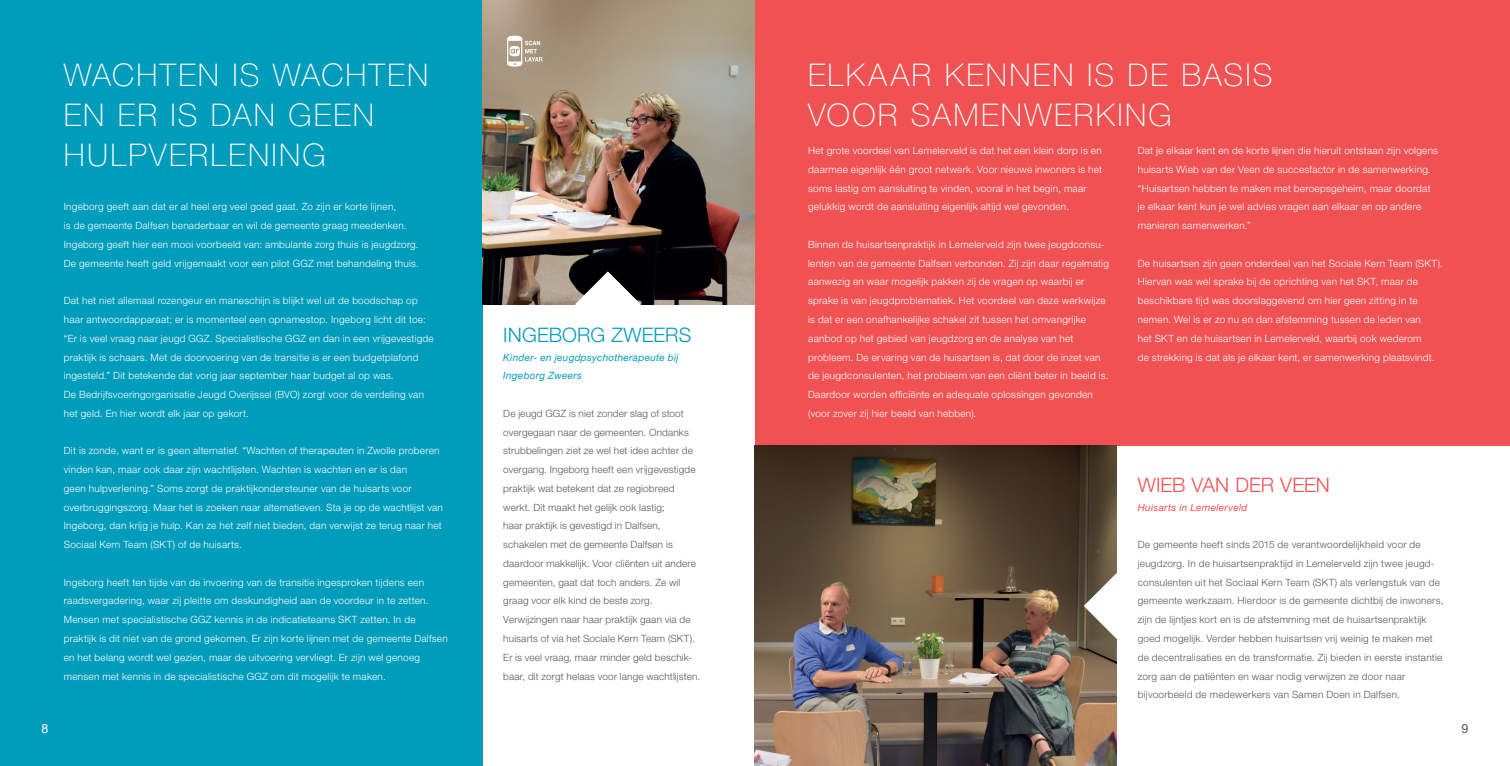
<style>
.page{position:relative;width:1510px;height:766px;background:#fff}
.page>*{position:absolute;margin:0;border:0;box-sizing:border-box;transform-origin:0 0}
.t1{font:100 31.25px/40px "Helvetica Neue LT Std";letter-spacing:.07em;color:#fff}
.t2{font:300 20px "Helvetica Neue LT Std";letter-spacing:.005em;color:#009cbb}
.t3{font:300 20px "Helvetica Neue LT Std";color:#f05254}
.t4{font:12.5px "Arial";color:#fff}
.t5{font:12.5px "Arial";color:#57585a}
.t6{font:300 10px/18.8px "Helvetica Neue LT Std";letter-spacing:.025em;color:#fff}
.t7{font:300 10px/18.8px "Helvetica Neue LT Std";letter-spacing:.02em;color:#57585a}
.t8{font:italic 10px/18.8px "Helvetica Neue LT Std";letter-spacing:.03em;color:#009cbb}
.t9{font:italic 10px "Helvetica Neue LT Std";letter-spacing:.03em;color:#f05254}
</style>
<div class="page">
<div style="left:0;top:0;width:482px;height:765px;background:#009cbb"></div>
<img style="left:482px;top:0;width:273px;height:304px">
<svg style="left:575px;top:271px;width:65px;height:34px"></svg>
<div style="left:755px;top:0;width:754px;height:446px;background:#f05254"></div>
<img style="left:755px;top:446px;width:361px;height:319px">
<svg style="left:1083px;top:573px;width:34px;height:65px"></svg>
<svg style="left:507px;top:36px;width:35px;height:31px"></svg>
<h1 class="t1" style="left:64px;top:55px;width:366px">WACHTEN IS WACHTEN<br>EN ER IS DAN GEEN<br>HULPVERLENING</h1>
<p class="t6" style="left:64px;top:197px;width:356px">Ingeborg geeft aan dat er al heel erg veel goed gaat. Zo zijn er korte lijnen,<br>is de gemeente Dalfsen benaderbaar en wil de gemeente graag meedenken.<br>Ingeborg geeft hier een mooi voorbeeld van: ambulante zorg thuis is jeugdzorg.<br>De gemeente heeft geld vrijgemaakt voor een pilot GGZ met behandeling thuis.</p>
<p class="t6" style="left:64px;top:291px;width:371px">Dat het niet allemaal rozengeur en maneschijn is blijkt wel uit de boodschap op haar antwoordapparaat; er is momenteel een opnamestop. Ingeborg licht dit toe: “Er is veel vraag naar jeugd GGZ. Specialistische GGZ en dan in een vrijgevestigde praktijk is schaars. Met de doorvoering van de transitie is er een budgetplafond ingesteld.” Dit betekende dat vorig jaar september haar budget al op was.<br>De Bedrijfsvoeringorganisatie Jeugd Overijssel (BVO) zorgt voor de verdeling van het geld. En hier wordt elk jaar op gekort.</p>
<p class="t6" style="left:64px;top:441px;width:381px">Dit is zonde, want er is geen alternatief. “Wachten of therapeuten in Zwolle proberen vinden kan, maar ook daar zijn wachtlijsten. Wachten is wachten en er is dan<br>geen hulpverlening.” Soms zorgt de praktijkondersteuner van de huisarts voor overbruggingszorg. Maar het is zoeken naar alternatieven. Sta je op de wachtlijst van Ingeborg, dan krijg je hulp. Kan ze het zelf niet bieden, dan verwijst ze terug naar het Sociaal Kern Team (SKT) of de huisarts.</p>
<p class="t6" style="left:64px;top:572px;width:385px">Ingeborg heeft ten tijde van de invoering van de transitie ingesproken tijdens een raadsvergadering, waar zij pleitte om deskundigheid aan de voordeur in te zetten.<br>Mensen met specialistische GGZ kennis in de indicatieteams SKT zetten. In de praktijk is dit niet van de grond gekomen. Er zijn korte lijnen met de gemeente Dalfsen en het belang wordt wel gezien, maar de uitvoering vervliegt. Er zijn wel genoeg mensen met kennis in de specialistische GGZ om dit mogelijk te maken.</p>
<h2 class="t2" style="left:503px;top:322px;width:189px">INGEBORG ZWEERS</h2>
<p class="t8" style="left:503px;top:347px;width:177px">Kinder- en jeugdpsychotherapeute bij<br>Ingeborg Zweers</p>
<p class="t7" style="left:503px;top:403px;width:198px">De jeugd GGZ is niet zonder slag of stoot overgegaan naar de gemeenten. Ondanks strubbelingen ziet ze wel het idee achter de overgang. Ingeborg heeft een vrijgevestigde praktijk wat betekent dat ze regiobreed werkt. Dit maakt het gelijk ook lastig;<br>haar praktijk is gevestigd in Dalfsen, schakelen met de gemeente Dalfsen is daardoor makkelijk. Voor cliënten uit andere gemeenten, gaat dat toch anders. Ze wil graag voor elk kind de beste zorg.<br>Verwijzingen naar haar praktijk gaan via de huisarts of via het Sociale Kern Team (SKT).<br>Er is veel vraag, maar minder geld beschik&shy;baar, dit zorgt helaas voor lange wachtlijsten.</p>
<h1 class="t1" style="left:808px;top:55px;width:466px">ELKAAR KENNEN IS DE BASIS<br>VOOR SAMENWERKING</h1>
<p class="t6" style="left:808px;top:141px;width:295px">Het grote voordeel van Lemelerveld is dat het een klein dorp is en daarmee eigenlijk één groot netwerk. Voor nieuwe inwoners is het soms lastig om aansluiting te vinden, vooral in het begin, maar gelukkig wordt de aansluiting eigenlijk altijd wel gevonden.</p>
<p class="t6" style="left:808px;top:235px;width:302px">Binnen de huisartsenpraktijk in Lemelerveld zijn twee jeugdconsu&shy;lenten van de gemeente Dalfsen verbonden. Zij zijn daar regelmatig aanwezig en waar mogelijk pakken zij de vragen op waarbij er sprake is van jeugdproblematiek. Het voordeel van deze werkwijze is dat er een onafhankelijke schakel zit tussen het omvangrijke aanbod op het gebied van jeugdzorg en de analyse van het probleem. De ervaring van de huisartsen is, dat door de inzet van de jeugdconsulenten, het probleem van een cliënt beter in beeld is.<br>Daardoor worden efficiënte en adequate oplossingen gevonden (voor zover zij hier beeld van hebben).</p>
<p class="t6" style="left:1137px;top:141px;width:302px">Dat je elkaar kent en de korte lijnen die hieruit ontstaan zijn volgens huisarts Wieb van der Veen de succesfactor in de samenwerking. “Huisartsen hebben te maken met beroepsgeheim, maar doordat je elkaar kent kun je wel advies vragen aan elkaar en op andere manieren samenwerken.”</p>
<p class="t6" style="left:1137px;top:253px;width:306px">De huisartsen zijn geen onderdeel van het Sociale Kern Team (SKT).<br>Hiervan was wel sprake bij de oprichting van het SKT, maar de beschikbare tijd was doorslaggevend om hier geen zitting in te nemen. Wel is er zo nu en dan afstemming tussen de leden van<br>het SKT en de huisartsen in Lemelerveld, waarbij ook wederom<br>de strekking is dat als je elkaar kent, er samenwerking plaatsvindt.</p>
<h2 class="t3" style="left:1137px;top:472px;width:194px">WIEB VAN DER VEEN</h2>
<p class="t9" style="left:1137px;top:501px;width:111px">Huisarts in Lemelerveld</p>
<p class="t7" style="left:1137px;top:535px;width:307px">De gemeente heeft sinds 2015 de verantwoordelijkheid voor de jeugdzorg. In de huisartsenpraktijd in Lemelerveld zijn twee jeugd&shy;consulenten uit het Sociaal Kern Team (SKT) als verlengstuk van de gemeente werkzaam. Hierdoor is de gemeente dichtbij de inwoners, zijn de lijntjes kort en is de afstemming met de huisartsenpraktijk goed mogelijk. Verder hebben huisartsen vrij weinig te maken met de decentralisaties en de transformatie. Zij bieden in eerste instantie zorg aan de patiënten en waar nodig verwijzen ze door naar bijvoorbeeld de medewerkers van Samen Doen in Dalfsen.</p>
<p class="t4" style="left:42px;top:720px;width:8px">8</p>
<p class="t5" style="left:1461px;top:720px;width:8px">9</p>
</div>
